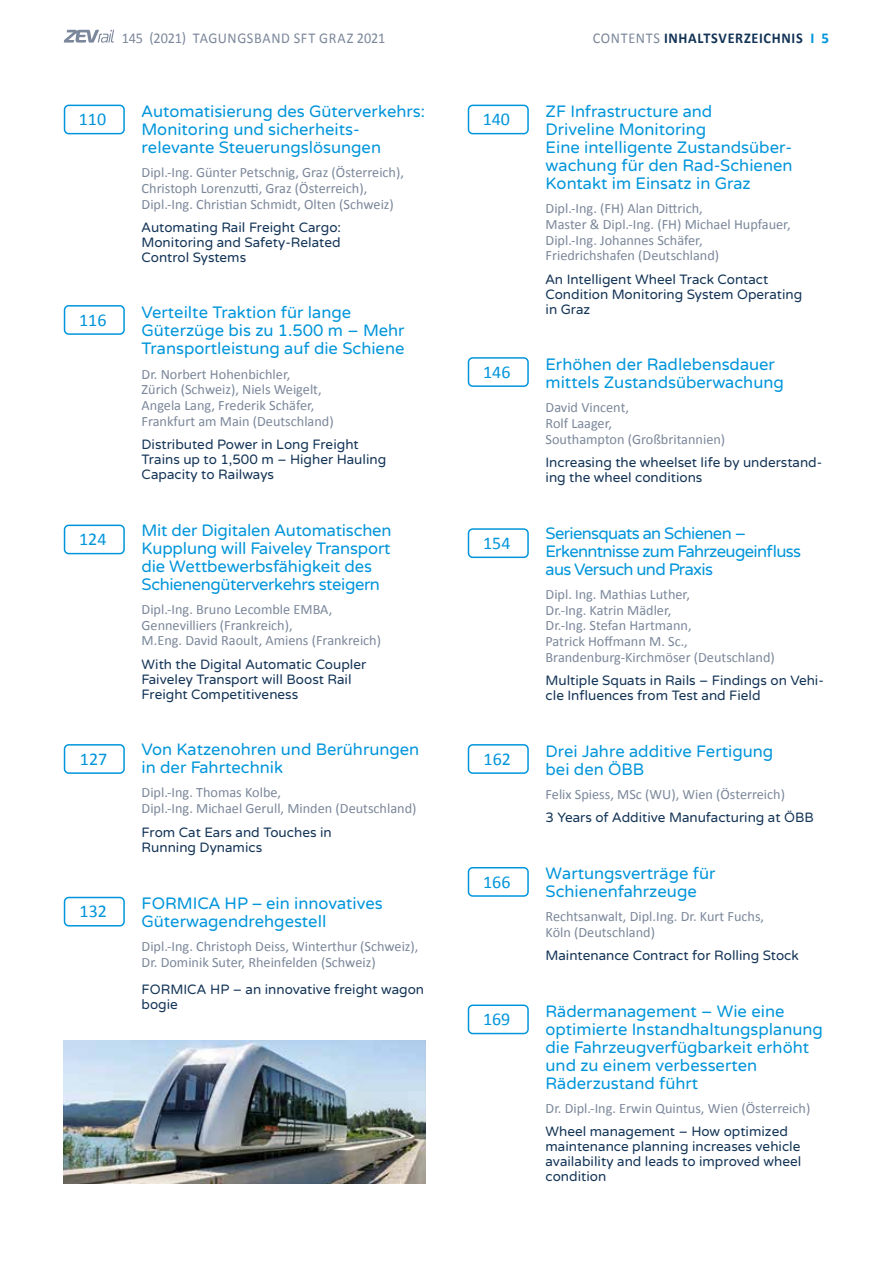
<style>
.page{position:relative;width:893px;height:1263px;background:#fff}
.page>*{position:absolute;margin:0;border:0;box-sizing:border-box;transform-origin:0 0}
.t1{font:18px "Calibri";color:#0095db}
.t2{font:16.5px/18px "Varela Round";color:#0095db}
.t3{font:16.5px/18px "Varela Round";letter-spacing:-.04em;color:#0095db}
.t4{font:15px "Calibri";letter-spacing:.04em;color:#7b879a;scale:.95 1}
.t5{font:700 15px "Calibri";letter-spacing:.045em;color:#133456;scale:.95 1}
.t6{font:14.25px/15.8px "Calibri";color:#7b879a}
.t7{font:13.5px/15px "Varela Round";color:#133456}
.s1{font-weight:400;color:#7b879a}
.s2{color:#0095db}
</style>
<div class="page">
<svg style="left:64px;top:30px;width:50px;height:13px"></svg>
<div style="left:64px;top:744px;width:61px;height:30px;border:2px solid #0095db;border-radius:4px"></div>
<div style="left:64px;top:525px;width:61px;height:29px;border:2px solid #0095db;border-radius:4px"></div>
<div style="left:64px;top:897px;width:61px;height:29px;border:2px solid #0095db;border-radius:4px"></div>
<div style="left:468px;top:357px;width:61px;height:30px;border:2px solid #0095db;border-radius:4px"></div>
<div style="left:468px;top:528px;width:61px;height:30px;border:2px solid #0095db;border-radius:4px"></div>
<div style="left:468px;top:867px;width:61px;height:30px;border:2px solid #0095db;border-radius:4px"></div>
<div style="left:468px;top:1004px;width:61px;height:30px;border:2px solid #0095db;border-radius:4px"></div>
<div style="left:64px;top:305px;width:61px;height:30px;border:2px solid #0095db;border-radius:4px"></div>
<div style="left:468px;top:744px;width:61px;height:30px;border:2px solid #0095db;border-radius:4px"></div>
<div style="left:64px;top:105px;width:61px;height:29px;border:2px solid #0095db;border-radius:4px"></div>
<div style="left:468px;top:105px;width:61px;height:29px;border:2px solid #0095db;border-radius:4px"></div>
<img style="left:64px;top:1040px;width:361px;height:144px">
<p class="t4" style="left:122px;top:28px;width:279px">145 (2021) TAGUNGSBAND SFT GRAZ 2021</p>
<p class="t5" style="left:593px;top:28px;width:250px"><span class="s1">CONTENTS</span> INHALTSVERZEICHNIS <span class="s2">I 5</span></p>
<p class="t2" style="left:142px;top:103px;width:285px">Automatisierung des Güterverkehrs:<br>Monitoring und sicherheits&shy;relevante Steuerungslösungen</p>
<p class="t6" style="left:142px;top:164px;width:264px">Dipl.-Ing. Günter Petschnig, Graz (Österreich),<br>Christoph Lorenzutti, Graz (Österreich),<br>Dipl.-Ing. Christian Schmidt, Olten (Schweiz)</p>
<p class="t7" style="left:142px;top:220px;width:201px;text-align:justify">Automating Rail Freight Cargo:<br>Monitoring and Safety-Related Control Systems</p>
<p class="t1" style="left:79px;top:108px;width:29px">110</p>
<p class="t1" style="left:483px;top:108px;width:29px">140</p>
<p class="t1" style="left:79px;top:308px;width:29px">116</p>
<p class="t1" style="left:79px;top:528px;width:29px">124</p>
<p class="t1" style="left:80px;top:747px;width:29px">127</p>
<p class="t1" style="left:80px;top:900px;width:29px">132</p>
<p class="t2" style="left:142px;top:304px;width:264px">Verteilte Traktion für lange<br>Güterzüge bis zu 1.500 m – Mehr<br>Transportleistung auf die Schiene</p>
<p class="t6" style="left:142px;top:366px;width:194px">Dr. Norbert Hohenbichler,<br>Zürich (Schweiz), Niels Weigelt,<br>Angela Lang, Frederik Schäfer,<br>Frankfurt am Main (Deutschland)</p>
<p class="t7" style="left:142px;top:438px;width:246px">Distributed Power in Long Freight<br>Trains up to 1,500 m – Higher Hauling<br>Capacity to Railways</p>
<p class="t2" style="left:142px;top:521px;width:251px">Mit der Digitalen Automatischen Kupplung will Faiveley Transport die Wettbewerbsfähigkeit des Schienengüterverkehrs steigern</p>
<p class="t6" style="left:142px;top:601px;width:241px">Dipl.-Ing. Bruno Lecomble EMBA,<br>Gennevilliers (Frankreich),<br>M.Eng. David Raoult, Amiens (Frankreich)</p>
<p class="t7" style="left:142px;top:657px;width:226px">With the Digital Automatic Coupler<br>Faiveley Transport will Boost Rail<br>Freight Competitiveness</p>
<p class="t2" style="left:142px;top:741px;width:279px">Von Katzenohren und Berührungen in der Fahrtechnik</p>
<p class="t6" style="left:142px;top:785px;width:276px">Dipl.-Ing. Thomas Kolbe,<br>Dipl.-Ing. Michael Gerull, Minden (Deutschland)</p>
<p class="t7" style="left:142px;top:825px;width:192px">From Cat Ears and Touches in<br>Running Dynamics</p>
<p class="t2" style="left:142px;top:894px;width:243px">FORMICA HP – ein innovatives<br>Güterwagendrehgestell</p>
<p class="t6" style="left:142px;top:938px;width:278px">Dipl.-Ing. Christoph Deiss, Winterthur (Schweiz),<br>Dr. Dominik Suter, Rheinfelden (Schweiz)</p>
<p class="t7" style="left:142px;top:982px;width:284px">FORMICA HP – an innovative freight wagon bogie</p>
<p class="t1" style="left:483px;top:360px;width:29px">146</p>
<p class="t1" style="left:483px;top:531px;width:29px">154</p>
<p class="t1" style="left:484px;top:747px;width:29px">162</p>
<p class="t1" style="left:483px;top:870px;width:29px">166</p>
<p class="t1" style="left:483px;top:1008px;width:29px">169</p>
<p class="t2" style="left:546px;top:103px;width:248px">ZF Infrastructure and<br>Driveline Monitoring<br>Eine intelligente Zustandsüber&shy;wachung für den Rad-Schienen<br>Kontakt im Einsatz in Graz</p>
<p class="t6" style="left:546px;top:200px;width:247px">Dipl.-Ing. (FH) Alan Dittrich,<br>Master &amp; Dipl.-Ing. (FH) Michael Hupfauer, Dipl.-Ing. Johannes Schäfer, Friedrichshafen (Deutschland)</p>
<p class="t7" style="left:546px;top:272px;width:258px">An Intelligent Wheel Track Contact<br>Condition Monitoring System Operating in Graz</p>
<p class="t2" style="left:546px;top:356px;width:240px">Erhöhen der Radlebensdauer mittels Zustandsüberwachung</p>
<p class="t6" style="left:546px;top:400px;width:181px">David Vincent,<br>Rolf Laager,<br>Southampton (Großbritannien)</p>
<p class="t7" style="left:546px;top:456px;width:278px">Increasing the wheelset life by understand&shy;ing the wheel conditions</p>
<p class="t3" style="left:546px;top:524px;width:257px">Seriensquats an Schienen –<br>Erkenntnisse zum Fahrzeugeinfluss aus Versuch und Praxis</p>
<p class="t6" style="left:546px;top:586px;width:231px">Dipl. Ing. Mathias Luther,<br>Dr.-Ing. Katrin Mädler,<br>Dr.-Ing. Stefan Hartmann,<br>Patrick Hoffmann M. Sc.,<br>Brandenburg-Kirchmöser (Deutschland)</p>
<p class="t7" style="left:546px;top:674px;width:280px">Multiple Squats in Rails – Findings on Vehi&shy;cle Influences from Test and Field</p>
<p class="t2" style="left:546px;top:742px;width:229px">Drei Jahre additive Fertigung bei den ÖBB</p>
<p class="t6" style="left:546px;top:786px;width:241px">Felix Spiess, MSc (WU), Wien (Österreich)</p>
<p class="t7" style="left:546px;top:811px;width:270px">3 Years of Additive Manufacturing at ÖBB</p>
<p class="t2" style="left:546px;top:864px;width:171px">Wartungsverträge für<br>Schienenfahrzeuge</p>
<p class="t6" style="left:546px;top:908px;width:220px">Rechtsanwalt, Dipl.Ing. Dr. Kurt Fuchs,<br>Köln (Deutschland)</p>
<p class="t7" style="left:546px;top:948px;width:255px">Maintenance Contract for Rolling Stock</p>
<p class="t2" style="left:546px;top:1002px;width:279px">Rädermanagement – Wie eine optimierte Instandhaltungsplanung die Fahrzeugverfügbarkeit erhöht und zu einem verbesserten<br>Räderzustand führt</p>
<p class="t6" style="left:546px;top:1100px;width:266px">Dr. Dipl.-Ing. Erwin Quintus, Wien (Österreich)</p>
<p class="t7" style="left:546px;top:1124px;width:257px">Wheel management – How optimized maintenance planning increases vehicle availability and leads to improved wheel condition</p>
</div>
